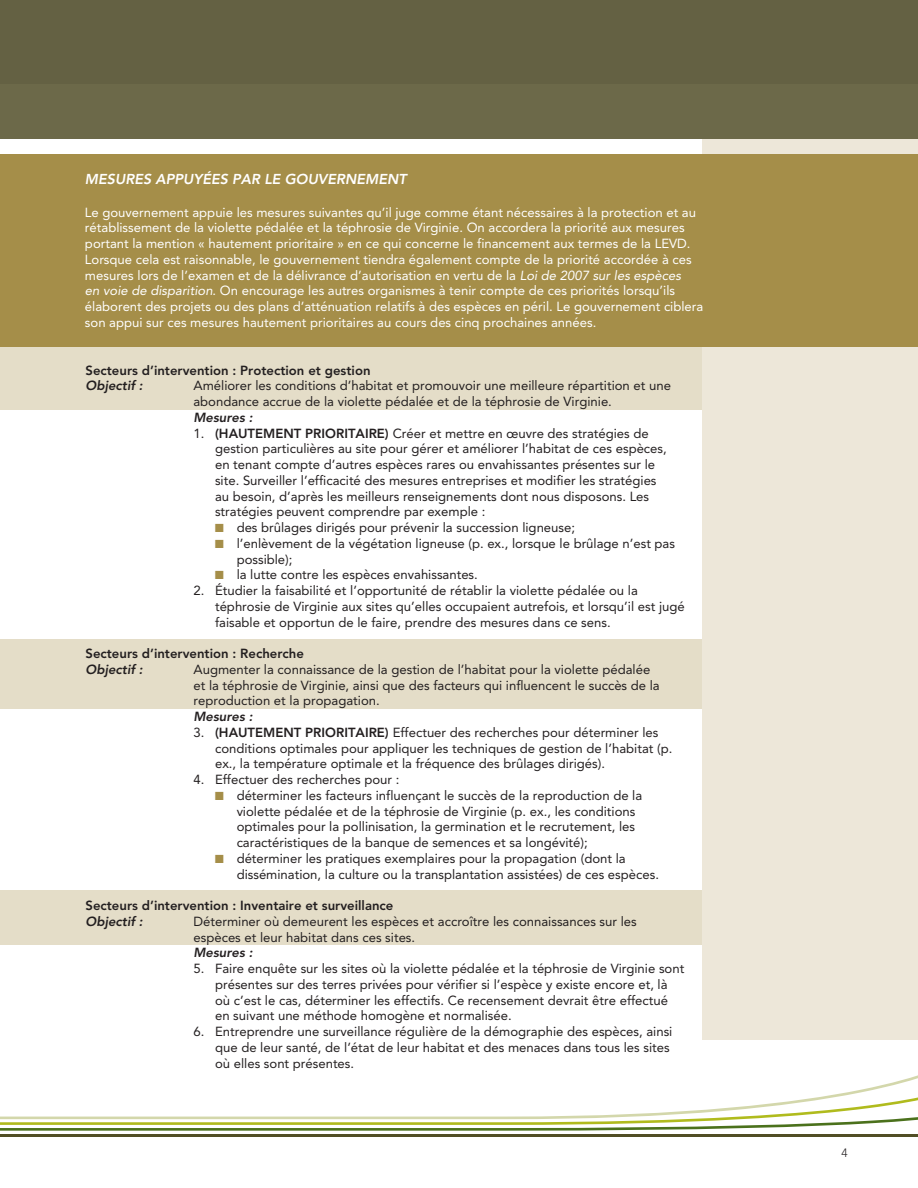
<style>
.page{position:relative;width:918px;height:1188px;background:#fff}
.page>*{position:absolute;margin:0;border:0;box-sizing:border-box;transform-origin:0 0}
.t1{font:italic 800 14.25px "Avenir LT Std";color:#fff}
.t2{font:13.2px/15.8px "Avenir LT Std";color:#231f20}
.t3{font:13.2px/15.8px "Avenir LT Std";color:#fff}
.t4{font:800 13.2px "Avenir LT Std";color:#231f20}
.t5{font:italic 800 13.2px "Avenir LT Std";color:#231f20}
.t6{font:300 12px "Avenir LT Std";color:#231f20}
.s1{font-style:italic}
.s2{font-weight:800}
.s3{font-family:"Monotype Sorts";font-size:11.25px;color:#a58e49}
</style>
<div class="page">
<div style="left:0;top:890px;width:702px;height:55px;background:#e4ddc8"></div>
<div style="left:0;top:639px;width:702px;height:70px;background:#e4ddc8"></div>
<div style="left:702px;top:134px;width:216px;height:906px;background:#ede7d9"></div>
<div style="left:0;top:0;width:918px;height:138px;background:#646143"></div>
<div style="left:1px;top:84px;width:917px;height:54px;background:#6e6b4b"></div>
<hr style="left:0;top:1134px;width:918px;height:2px;background:#514e25">
<svg style="left:0;top:1089px;width:918px;height:42px"></svg>
<div style="left:0;top:342px;width:702px;height:68px;background:#e4ddc8"></div>
<div style="left:0;top:154px;width:918px;height:193px;background:#a58e49"></div>
<p class="t1" style="left:85px;top:170px;width:323px">MESURES APPUYÉES PAR LE GOUVERNEMENT</p>
<p class="t3" style="left:85px;top:204px;width:620px">Le gouvernement appuie les mesures suivantes qu’il juge comme étant nécessaires à la protection et au rétablissement de la violette pédalée et la téphrosie de Virginie. On accordera la priorité aux mesures portant la mention « hautement prioritaire » en ce qui concerne le financement aux termes de la LEVD.<br>Lorsque cela est raisonnable, le gouvernement tiendra également compte de la priorité accordée à ces mesures lors de l’examen et de la délivrance d’autorisation en vertu de la <span class="s1">Loi de 2007 sur les espèces<br>en voie de disparition</span>. On encourage les autres organismes à tenir compte de ces priorités lorsqu’ils élaborent des projets ou des plans d’atténuation relatifs à des espèces en péril. Le gouvernement ciblera son appui sur ces mesures hautement prioritaires au cours des cinq prochaines années.</p>
<p class="t4" style="left:85px;top:362px;width:287px">Secteurs d’intervention : Protection et gestion</p>
<p class="t5" style="left:85px;top:378px;width:59px">Objectif :</p>
<p class="t2" style="left:193px;top:378px;width:479px">Améliorer les conditions d’habitat et promouvoir une meilleure répartition et une abondance accrue de la violette pédalée et de la téphrosie de Virginie.</p>
<p class="t5" style="left:193px;top:409px;width:61px">Mesures :</p>
<p class="t2" style="left:215px;top:425px;width:453px;text-indent:-22px">1. <span class="s2">(HAUTEMENT PRIORITAIRE)</span> Créer et mettre en œuvre des stratégies de gestion particulières au site pour gérer et améliorer l’habitat de ces espèces, en tenant compte d’autres espèces rares ou envahissantes présentes sur le site. Surveiller l’efficacité des mesures entreprises et modifier les stratégies au besoin, d’après les meilleurs renseignements dont nous disposons. Les stratégies peuvent comprendre par exemple :</p>
<p class="t2" style="left:215px;top:520px;width:362px"><span class="s3">N</span> des brûlages dirigés pour prévenir la succession ligneuse;</p>
<p class="t2" style="left:237px;top:535px;width:440px;text-indent:-22px"><span class="s3">N</span> l’enlèvement de la végétation ligneuse (p. ex., lorsque le brûlage n’est pas possible);</p>
<p class="t2" style="left:215px;top:567px;width:264px"><span class="s3">N</span> la lutte contre les espèces envahissantes.</p>
<p class="t2" style="left:215px;top:583px;width:471px;text-indent:-22px">2. Étudier la faisabilité et l’opportunité de rétablir la violette pédalée ou la téphrosie de Virginie aux sites qu’elles occupaient autrefois, et lorsqu’il est jugé faisable et opportun de le faire, prendre des mesures dans ce sens.</p>
<p class="t4" style="left:85px;top:646px;width:220px">Secteurs d’intervention : Recherche</p>
<p class="t5" style="left:85px;top:661px;width:59px">Objectif :</p>
<p class="t2" style="left:193px;top:661px;width:468px">Augmenter la connaissance de la gestion de l’habitat pour la violette pédalée et la téphrosie de Virginie, ainsi que des facteurs qui influencent le succès de la reproduction et la propagation.</p>
<p class="t5" style="left:193px;top:709px;width:61px">Mesures :</p>
<p class="t2" style="left:215px;top:724px;width:459px;text-indent:-22px">3. <span class="s2">(HAUTEMENT PRIORITAIRE)</span> Effectuer des recherches pour déterminer les conditions optimales pour appliquer les techniques de gestion de l’habitat (p. ex., la température optimale et la fréquence des brûlages dirigés).</p>
<p class="t2" style="left:193px;top:772px;width:207px">4. Effectuer des recherches pour :</p>
<p class="t2" style="left:237px;top:787px;width:407px;text-indent:-22px"><span class="s3">N</span> déterminer les facteurs influençant le succès de la reproduction de la violette pédalée et de la téphrosie de Virginie (p. ex., les conditions optimales pour la pollinisation, la germination et le recrutement, les caractéristiques de la banque de semences et sa longévité);</p>
<p class="t2" style="left:237px;top:850px;width:424px;text-indent:-22px"><span class="s3">N</span> déterminer les pratiques exemplaires pour la propagation (dont la dissémination, la culture ou la transplantation assistées) de ces espèces.</p>
<p class="t4" style="left:85px;top:898px;width:309px">Secteurs d’intervention : Inventaire et surveillance</p>
<p class="t5" style="left:85px;top:913px;width:59px">Objectif :</p>
<p class="t2" style="left:193px;top:913px;width:445px">Déterminer où demeurent les espèces et accroître les connaissances sur les espèces et leur habitat dans ces sites.</p>
<p class="t5" style="left:193px;top:945px;width:61px">Mesures :</p>
<p class="t2" style="left:215px;top:961px;width:471px;text-indent:-22px">5. Faire enquête sur les sites où la violette pédalée et la téphrosie de Virginie sont présentes sur des terres privées pour vérifier si l’espèce y existe encore et, là où c’est le cas, déterminer les effectifs. Ce recensement devrait être effectué en suivant une méthode homogène et normalisée.</p>
<p class="t2" style="left:215px;top:1024px;width:459px;text-indent:-22px">6. Entreprendre une surveillance régulière de la démographie des espèces, ainsi que de leur santé, de l’état de leur habitat et des menaces dans tous les sites où elles sont présentes.</p>
<p class="t6" style="left:842px;top:1146px;width:8px">4</p>
</div>
